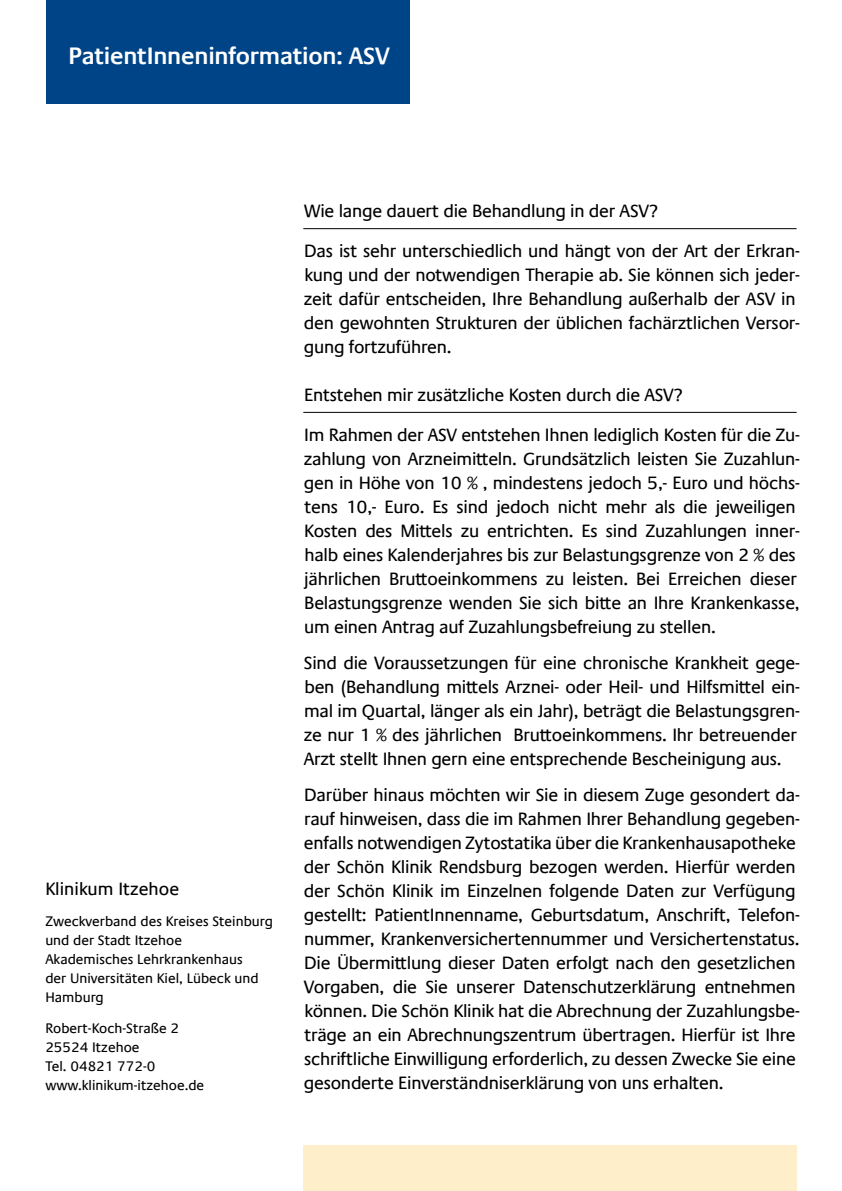
<style>
.page{position:relative;width:842px;height:1191px;background:#fff}
.page>*{position:absolute;margin:0;border:0;box-sizing:border-box;transform-origin:0 0}
.t1{font:600 24px "Praxis Com";letter-spacing:-.01em;color:#fff}
.t2{font:18px/24px "Praxis Com";letter-spacing:-.015em;color:#000}
.t3{font:14px/19px "Praxis Com";color:#000}
</style>
<div class="page">
<div style="left:46px;top:0;width:364px;height:103px;background:#048"></div>
<hr style="left:303px;top:228px;width:494px;height:1px;background:#000">
<div style="left:303px;top:1145px;width:494px;height:46px;background:#ffeeca"></div>
<hr style="left:303px;top:412px;width:494px;height:1px;background:#000">
<p class="t1" style="left:68px;top:41px;width:323px">PatientInneninformation: ASV</p>
<p class="t2" style="left:45px;top:877px;width:135px">Klinikum Itzehoe</p>
<p class="t3" style="left:45px;top:911px;width:229px">Zweckverband des Kreises Steinburg</p>
<p class="t3" style="left:45px;top:930px;width:215px">und der Stadt Itzehoe<br>Akademisches Lehrkrankenhaus der Universitäten Kiel, Lübeck und<br>Hamburg</p>
<p class="t3" style="left:45px;top:1018px;width:160px">Robert-Koch-Straße 2<br>25524 Itzehoe<br>Tel. 04821 772-0 www.klinikum-itzehoe.de</p>
<p class="t2" style="left:304px;top:199px;width:355px">Wie lange dauert die Behandlung in der ASV?</p>
<p class="t2" style="left:304px;top:239px;width:498px">Das ist sehr unterschiedlich und hängt von der Art der Erkran&shy;kung und der notwendigen Therapie ab. Sie können sich jeder&shy;zeit dafür entscheiden, Ihre Behandlung außerhalb der ASV in den gewohnten Strukturen der üblichen fachärztlichen Versor&shy;gung fortzuführen.</p>
<p class="t2" style="left:304px;top:383px;width:380px">Entstehen mir zusätzliche Kosten durch die ASV?</p>
<p class="t2" style="left:304px;top:423px;width:498px">Im Rahmen der ASV entstehen Ihnen lediglich Kosten für die Zu&shy;zahlung von Arzneimitteln. Grundsätzlich leisten Sie Zuzahlun&shy;gen in Höhe von 10 % , mindestens jedoch 5,- Euro und höchs&shy;tens 10,- Euro. Es sind jedoch nicht mehr als die jeweiligen Kosten des Mittels zu entrichten. Es sind Zuzahlungen inner&shy;halb eines Kalenderjahres bis zur Belastungsgrenze von 2 % des jährlichen Bruttoeinkommens zu leisten. Bei Erreichen dieser Belastungsgrenze wenden Sie sich bitte an Ihre Krankenkasse, um einen Antrag auf Zuzahlungsbefreiung zu stellen.</p>
<p class="t2" style="left:304px;top:651px;width:498px">Sind die Voraussetzungen für eine chronische Krankheit gege&shy;ben (Behandlung mittels Arznei- oder Heil- und Hilfsmittel ein&shy;mal im Quartal, länger als ein Jahr), beträgt die Belastungsgren&shy;ze nur 1 % des jährlichen Bruttoeinkommens. Ihr betreuender Arzt stellt Ihnen gern eine entsprechende Bescheinigung aus.</p>
<p class="t2" style="left:304px;top:783px;width:498px">Darüber hinaus möchten wir Sie in diesem Zuge gesondert da&shy;rauf hinweisen, dass die im Rahmen Ihrer Behandlung gegeben&shy;enfalls notwendigen Zytostatika über die Krankenhausapotheke der Schön Klinik Rendsburg bezogen werden. Hierfür werden der Schön Klinik im Einzelnen folgende Daten zur Verfügung gestellt: PatientInnenname, Geburtsdatum, Anschrift, Telefon&shy;nummer, Krankenversichertennummer und Versichertenstatus.<br>Die Übermittlung dieser Daten erfolgt nach den gesetzlichen Vorgaben, die Sie unserer Datenschutzerklärung entnehmen können. Die Schön Klinik hat die Abrechnung der Zuzahlungsbe&shy;träge an ein Abrechnungszentrum übertragen. Hierfür ist Ihre schriftliche Einwilligung erforderlich, zu dessen Zwecke Sie eine gesonderte Einverständniserklärung von uns erhalten.</p>
</div>
